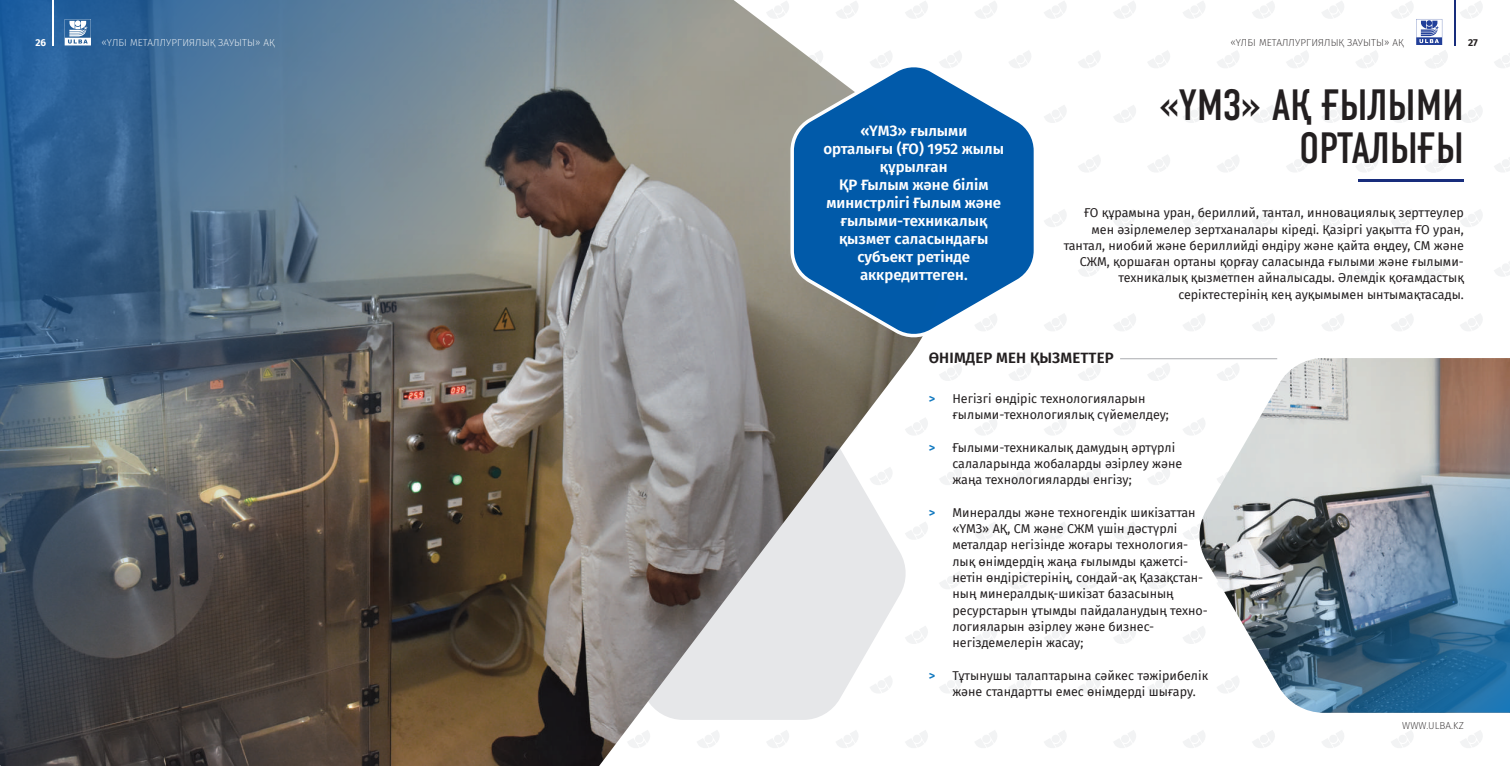
<style>
.page{position:relative;width:1510px;height:766px;background:#fff}
.page>*{position:absolute;margin:0;border:0;box-sizing:border-box;transform-origin:0 0}
.t1{font:43.75px/43.8px "DIN Condensed";letter-spacing:.01em;color:#231f20;text-align:right}
.t2{font:600 15px/18px "Fira Sans";color:#fff;text-align:center}
.t3{font:600 15px "Fira Sans";letter-spacing:.01em;color:#231f20}
.t4{font:12.5px/16.2px "Fira Sans";color:#231f20}
.t5{font:600 12.5px "Fira Sans";color:#1078bf}
.t6{font:200 10px "Fira Sans";letter-spacing:.01em;color:#231f20}
.t7{font:200 10px "Fira Sans";letter-spacing:.01em;color:#fff}
.t8{font:700 10px "Fira Sans";color:#231f20}
.t9{font:700 10px "Fira Sans";color:#fff}
</style>
<div class="page">
<svg style="left:975px;top:1px;width:22px;height:18px"></svg>
<svg style="left:1044px;top:1px;width:22px;height:18px"></svg>
<svg style="left:1114px;top:1px;width:22px;height:18px"></svg>
<svg style="left:1183px;top:1px;width:22px;height:18px"></svg>
<svg style="left:1252px;top:1px;width:23px;height:18px"></svg>
<svg style="left:1322px;top:1px;width:22px;height:18px"></svg>
<svg style="left:1017px;top:51px;width:14px;height:8px"></svg>
<svg style="left:1078px;top:51px;width:23px;height:17px"></svg>
<svg style="left:1148px;top:50px;width:22px;height:18px"></svg>
<svg style="left:1217px;top:51px;width:22px;height:17px"></svg>
<svg style="left:1286px;top:51px;width:23px;height:17px"></svg>
<svg style="left:1356px;top:51px;width:22px;height:17px"></svg>
<svg style="left:975px;top:418px;width:22px;height:17px"></svg>
<svg style="left:975px;top:522px;width:22px;height:17px"></svg>
<svg style="left:975px;top:626px;width:22px;height:18px"></svg>
<svg style="left:975px;top:730px;width:22px;height:18px"></svg>
<svg style="left:1044px;top:105px;width:22px;height:18px"></svg>
<svg style="left:1044px;top:210px;width:23px;height:17px"></svg>
<svg style="left:1044px;top:314px;width:23px;height:17px"></svg>
<svg style="left:1044px;top:418px;width:23px;height:17px"></svg>
<svg style="left:1044px;top:522px;width:22px;height:18px"></svg>
<svg style="left:1044px;top:626px;width:22px;height:18px"></svg>
<svg style="left:1044px;top:731px;width:23px;height:17px"></svg>
<svg style="left:1114px;top:105px;width:22px;height:18px"></svg>
<svg style="left:1114px;top:209px;width:22px;height:18px"></svg>
<svg style="left:1114px;top:314px;width:22px;height:17px"></svg>
<svg style="left:1113px;top:418px;width:23px;height:17px"></svg>
<svg style="left:1113px;top:522px;width:23px;height:17px"></svg>
<svg style="left:1114px;top:626px;width:22px;height:18px"></svg>
<svg style="left:1114px;top:730px;width:22px;height:18px"></svg>
<svg style="left:1183px;top:105px;width:22px;height:18px"></svg>
<svg style="left:1183px;top:209px;width:22px;height:18px"></svg>
<svg style="left:1183px;top:314px;width:22px;height:17px"></svg>
<svg style="left:1183px;top:421px;width:15px;height:14px"></svg>
<svg style="left:1183px;top:525px;width:15px;height:15px"></svg>
<svg style="left:1183px;top:629px;width:15px;height:15px"></svg>
<svg style="left:1183px;top:730px;width:22px;height:18px"></svg>
<svg style="left:1252px;top:105px;width:23px;height:18px"></svg>
<svg style="left:1252px;top:209px;width:23px;height:18px"></svg>
<svg style="left:1252px;top:314px;width:23px;height:17px"></svg>
<svg style="left:1252px;top:730px;width:23px;height:18px"></svg>
<svg style="left:1322px;top:105px;width:22px;height:18px"></svg>
<svg style="left:1322px;top:209px;width:22px;height:18px"></svg>
<svg style="left:1322px;top:314px;width:22px;height:17px"></svg>
<svg style="left:1322px;top:730px;width:22px;height:18px"></svg>
<svg style="left:1391px;top:105px;width:22px;height:18px"></svg>
<svg style="left:1391px;top:210px;width:22px;height:17px"></svg>
<svg style="left:1391px;top:314px;width:23px;height:17px"></svg>
<svg style="left:1391px;top:731px;width:22px;height:17px"></svg>
<svg style="left:1009px;top:363px;width:22px;height:18px"></svg>
<svg style="left:1009px;top:467px;width:22px;height:18px"></svg>
<svg style="left:1009px;top:572px;width:22px;height:17px"></svg>
<svg style="left:1009px;top:676px;width:22px;height:17px"></svg>
<svg style="left:1078px;top:155px;width:23px;height:17px"></svg>
<svg style="left:1078px;top:259px;width:23px;height:17px"></svg>
<svg style="left:1078px;top:363px;width:23px;height:18px"></svg>
<svg style="left:1078px;top:467px;width:23px;height:18px"></svg>
<svg style="left:1078px;top:572px;width:23px;height:17px"></svg>
<svg style="left:1078px;top:676px;width:23px;height:17px"></svg>
<svg style="left:1148px;top:155px;width:22px;height:17px"></svg>
<svg style="left:1148px;top:259px;width:22px;height:17px"></svg>
<svg style="left:1148px;top:363px;width:22px;height:18px"></svg>
<svg style="left:1148px;top:467px;width:22px;height:18px"></svg>
<svg style="left:1148px;top:571px;width:22px;height:18px"></svg>
<svg style="left:1148px;top:676px;width:22px;height:17px"></svg>
<svg style="left:1217px;top:155px;width:22px;height:17px"></svg>
<svg style="left:1217px;top:259px;width:22px;height:17px"></svg>
<svg style="left:1286px;top:155px;width:23px;height:17px"></svg>
<svg style="left:1286px;top:259px;width:23px;height:17px"></svg>
<svg style="left:1356px;top:155px;width:22px;height:17px"></svg>
<svg style="left:1356px;top:259px;width:22px;height:17px"></svg>
<svg style="left:1460px;top:1px;width:23px;height:18px"></svg>
<svg style="left:1494px;top:55px;width:15px;height:13px"></svg>
<svg style="left:1460px;top:105px;width:23px;height:18px"></svg>
<svg style="left:1460px;top:209px;width:23px;height:18px"></svg>
<svg style="left:1460px;top:314px;width:23px;height:17px"></svg>
<svg style="left:1460px;top:730px;width:23px;height:18px"></svg>
<svg style="left:1425px;top:155px;width:23px;height:18px"></svg>
<svg style="left:1425px;top:259px;width:23px;height:18px"></svg>
<svg style="left:1494px;top:159px;width:15px;height:13px"></svg>
<svg style="left:1494px;top:264px;width:15px;height:12px"></svg>
<hr style="left:1454px;top:0;width:1px;height:46px;background:#182d7c">
<svg style="left:1391px;top:1px;width:57px;height:67px"></svg>
<hr style="left:1357px;top:179px;width:106px;height:3px;background:#182d7c">
<hr style="left:1120px;top:358px;width:157px;height:1px;background:#bcbdc0">
<svg style="left:968px;top:59px;width:66px;height:272px"></svg>
<img style="left:0;top:0;width:968px;height:765px">
<svg style="left:35px;top:0;width:60px;height:68px;background:#3e73a8"></svg>
<img style="left:1198px;top:358px;width:311px;height:354px">
<p class="t9" style="left:35px;top:34px;width:12px">26</p>
<p class="t7" style="left:102px;top:35px;width:174px">«ҮЛБІ МЕТАЛЛУРГИЯЛЫҚ ЗАУЫТЫ» АҚ</p>
<p class="t2" style="left:823px;top:120px;width:182px">«ҮМЗ» ғылыми<br>орталығы (ҒО) 1952 жылы құрылған<br>ҚР Ғылым және білім министрлігі Ғылым және ғылыми-техникалық қызмет саласындағы субъект ретінде аккредиттеген.</p>
<p class="t6" style="left:1230px;top:35px;width:174px">«ҮЛБІ МЕТАЛЛУРГИЯЛЫҚ ЗАУЫТЫ» АҚ</p>
<p class="t8" style="left:1468px;top:34px;width:11px">27</p>
<h1 class="t1" style="left:1158px;top:84px;width:306px">«ҮМЗ» АҚ ҒЫЛЫМИ<br>ОРТАЛЫҒЫ</h1>
<p class="t4" style="left:1063px;top:204px;width:402px;text-align:right">ҒО құрамына уран, бериллий, тантал, инновациялық зерттеулер мен әзірлемелер зертханалары кіреді. Қазіргі уақытта ҒО уран, тантал, ниобий және бериллийді өндіру және қайта өңдеу, СМ және СЖМ, қоршаған ортаны қорғау саласында ғылыми және ғылыми&shy;техникалық қызметпен айналысады. Әлемдік қоғамдастық серіктестерінің кең ауқымымен ынтымақтасады.</p>
<p class="t3" style="left:928px;top:345px;width:186px">ӨНІМДЕР МЕН ҚЫЗМЕТТЕР</p>
<p class="t5" style="left:928px;top:388px;width:8px">&gt;</p>
<p class="t4" style="left:952px;top:390px;width:218px">Негізгі өндіріс технологияларын ғылыми-технологиялық сүйемелдеу;</p>
<p class="t4" style="left:952px;top:439px;width:231px">Ғылыми-техникалық дамудың әртүрлі салаларында жобаларды әзірлеу және жаңа технологияларды енгізу;</p>
<p class="t4" style="left:952px;top:504px;width:257px">Минералды және техногендік шикізаттан «ҮМЗ» АҚ, СМ және СЖМ үшін дәстүрлі металдар негізінде жоғары технология&shy;лық өнімдердің жаңа ғылымды қажетсі&shy;нетін өндірістерінің, сондай-ақ Қазақстан&shy;ның минералдық-шикізат базасының ресурстарын ұтымды пайдаланудың техно&shy;логияларын әзірлеу және бизнес&shy;негіздемелерін жасау;</p>
<p class="t4" style="left:952px;top:666px;width:257px">Тұтынушы талаптарына сәйкес тәжірибелік және стандартты емес өнімдерді шығару.</p>
<p class="t5" style="left:928px;top:437px;width:8px">&gt;</p>
<p class="t5" style="left:928px;top:502px;width:8px">&gt;</p>
<p class="t5" style="left:928px;top:665px;width:8px">&gt;</p>
<p class="t6" style="left:1402px;top:718px;width:63px">WWW.ULBA.KZ</p>
</div>
